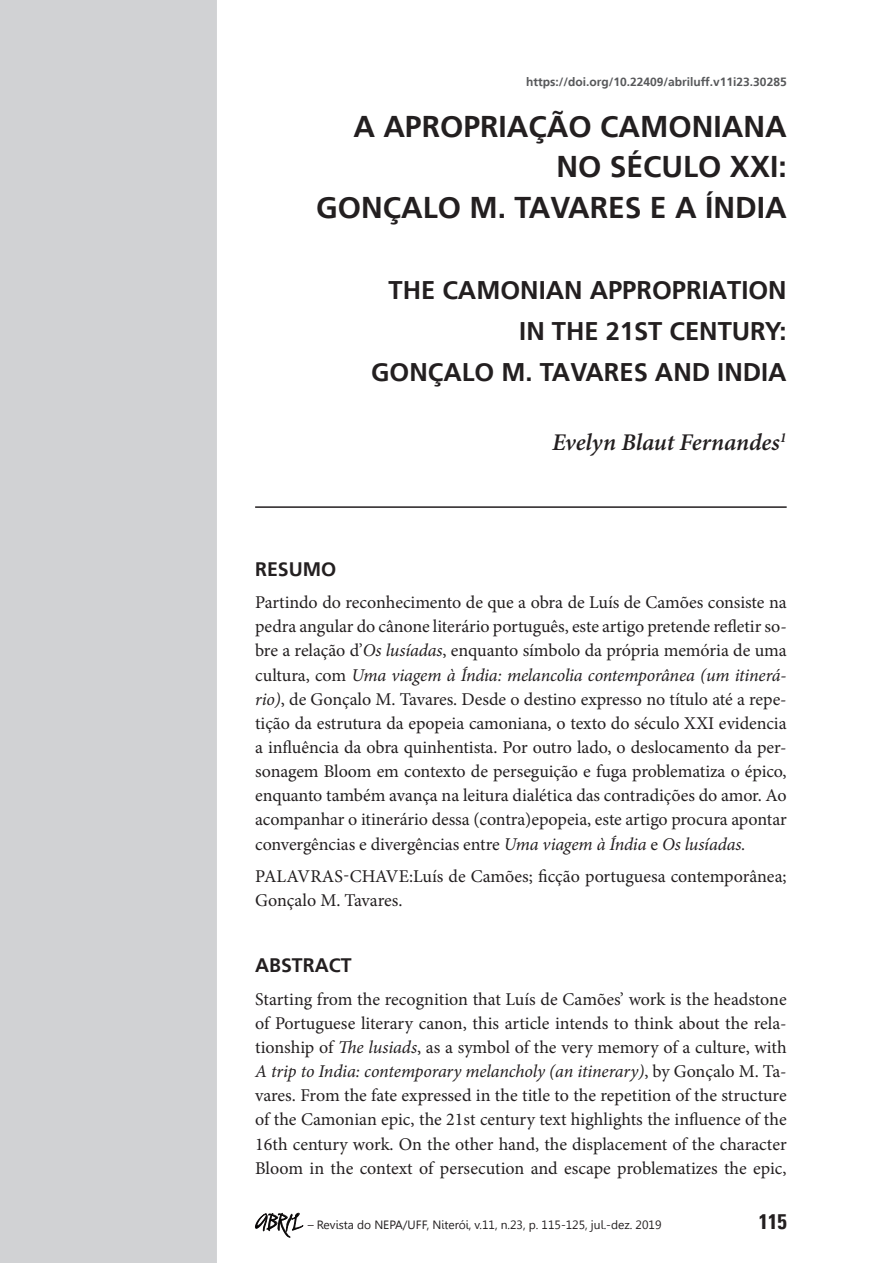
<style>
.page{position:relative;width:893px;height:1263px;background:#fff}
.page>*{position:absolute;margin:0;border:0;box-sizing:border-box;transform-origin:0 0}
.t1{font:700 30px/40.7px "Frutiger LT";color:#231f20;text-align:right}
.t2{font:700 25.5px/40.7px "Frutiger LT";color:#231f20;text-align:right}
.t3{font:italic 600 24px "Minion Pro";letter-spacing:-.005em;color:#231f20}
.t4{font:700 condensed 21px "Univers LT";color:#231f20}
.t5{font:700 19.5px "Frutiger LT";color:#231f20}
.t6{font:18px/24.2px "Minion Pro";letter-spacing:-.005em;color:#231f20;text-align:justify}
.t7{font:12px "Gisha";color:#231f20}
.t8{font:700 12px "Frutiger LT";color:#57585a}
.s1{font-style:italic}
.s2{font-family:"Dali";font-size:18px;color:#000}
</style>
<div class="page">
<div style="left:1px;top:0;width:216px;height:1263px;background:#d1d2d4"></div>
<svg style="left:0;top:0;width:1px;height:1263px"></svg>
<svg style="left:255px;top:1212px;width:49px;height:26px"></svg>
<hr style="left:255px;top:506px;width:532px;height:2px;background:#231f20">
<p class="t8" style="left:526px;top:74px;width:262px">https://doi.org/10.22409/abriluff.v11i23.30285</p>
<h1 class="t1" style="left:316px;top:106px;width:472px">A APROPRIAÇÃO CAMONIANA<br>NO SÉCULO XXI:<br>GONÇALO M. TAVARES E A ÍNDIA</h1>
<h2 class="t2" style="left:371px;top:270px;width:417px">THE CAMONIAN APPROPRIATION<br>IN THE 21ST CENTURY:<br>GONÇALO M. TAVARES AND INDIA</h2>
<h3 class="t3" style="left:552px;top:425px;width:236px">Evelyn Blaut Fernandes<sup>1</sup></h3>
<p class="t5" style="left:255px;top:557px;width:83px">RESUMO</p>
<p class="t6" style="left:255px;top:590px;width:533px">Partindo do reconhecimento de que a obra de Luís de Camões consiste na pedra angular do cânone literário português, este artigo pretende refletir so&shy;bre a relação d’<span class="s1">Os lusíadas</span>, enquanto símbolo da própria memória de uma cultura, com <span class="s1">Uma viagem à Índia: melancolia contemporânea (um itinerá&shy;rio)</span>, de Gonçalo M. Tavares. Desde o destino expresso no título até a repe&shy;tição da estrutura da epopeia camoniana, o texto do século XXI evidencia a influência da obra quinhentista. Por outro lado, o deslocamento da per&shy;sonagem Bloom em contexto de perseguição e fuga problematiza o épico, enquanto também avança na leitura dialética das contradições do amor. Ao acompanhar o itinerário dessa (contra)epopeia, este artigo procura apontar convergências e divergências entre <span class="s1">Uma viagem à Índia</span> e <span class="s1">Os lusíadas.</span></p>
<p class="t6" style="left:255px;top:864px;width:533px">PALAVRAS-CHAVE:Luís de Camões; ficção portuguesa contemporânea;<br>Gonçalo M. Tavares.</p>
<p class="t5" style="left:255px;top:954px;width:98px">ABSTRACT</p>
<p class="t6" style="left:255px;top:987px;width:533px">Starting from the recognition that Luís de Camões’ work is the headstone of Portuguese literary canon, this article intends to think about the rela&shy;tionship of <span class="s1">The lusiads</span>, as a symbol of the very memory of a culture, with <span class="s1">A trip to India: contemporary melancholy (an itinerary)</span>, by Gonçalo M. Ta&shy;vares. From the fate expressed in the title to the repetition of the structure of the Camonian epic, the 21st century text highlights the influence of the 16th century work. On the other hand, the displacement of the character Bloom in the context of persecution and escape problematizes the epic,</p>
<p class="t7" style="left:255px;top:1217px;width:408px"><span class="s2">ABRIL</span> – Revista do NEPA/UFF, Niterói, v.11, n.23, p. 115-125, jul.-dez. 2019</p>
<p class="t4" style="left:759px;top:1208px;width:29px">115</p>
</div>
